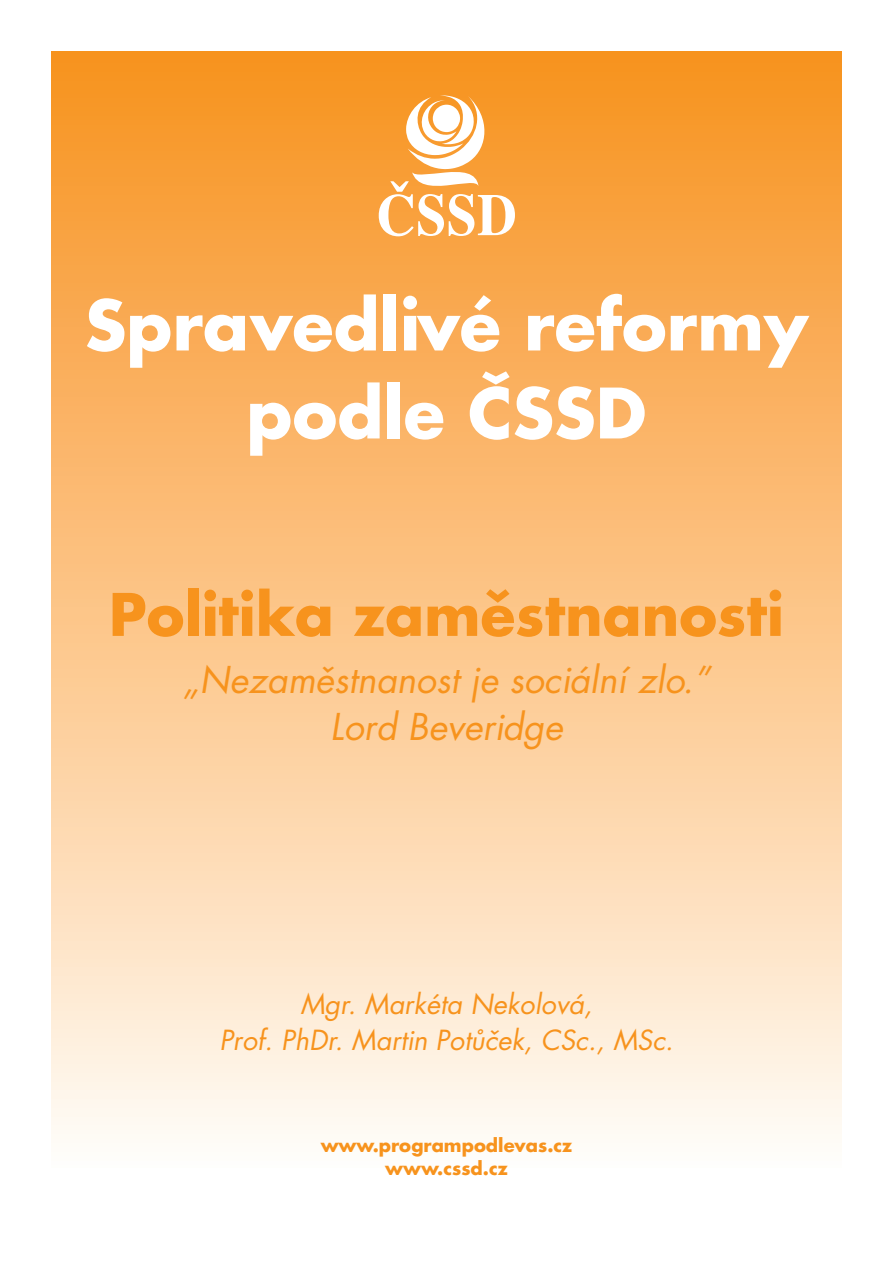
<style>
.page{position:relative;width:893px;height:1263px;background:#fff}
.page>*{position:absolute;margin:0;border:0;box-sizing:border-box;transform-origin:0 0}
.t1{font:700 67.5px/87.9px "Futura CE";color:#fff;text-align:center}
.t2{font:700 57px "Futura CE";color:#f7931d}
.t3{font:italic 36px/47.1px "Futura CE";color:#f7931d;text-align:center}
.t4{font:italic 27px/35.2px "Futura CE";color:#f7931d;text-align:center}
.t5{font:700 18px/23.4px "Futura CE";color:#f7931d;text-align:center}
</style>
<div class="page">
<div style="left:51px;top:51px;width:791px;height:1116px;background:linear-gradient(to bottom,#f8911d,#fffbf5)"></div>
<svg style="left:379px;top:95px;width:136px;height:141px"></svg>
<h1 class="t1" style="left:85px;top:290px;width:725px">Spravedlivé reformy podle ČSSD</h1>
<h2 class="t2" style="left:109px;top:593px;width:676px">Politika zaměstnanosti</h2>
<h3 class="t3" style="left:183px;top:660px;width:529px">„Nezaměstnanost je sociální zlo.”<br>Lord Beveridge</h3>
<p class="t4" style="left:219px;top:990px;width:456px">Mgr. Markéta Nekolová,<br>Prof. PhDr. Martin Potůček, CSc., MSc.</p>
<p class="t5" style="left:321px;top:1135px;width:253px">www.programpodlevas.cz www.cssd.cz</p>
</div>
